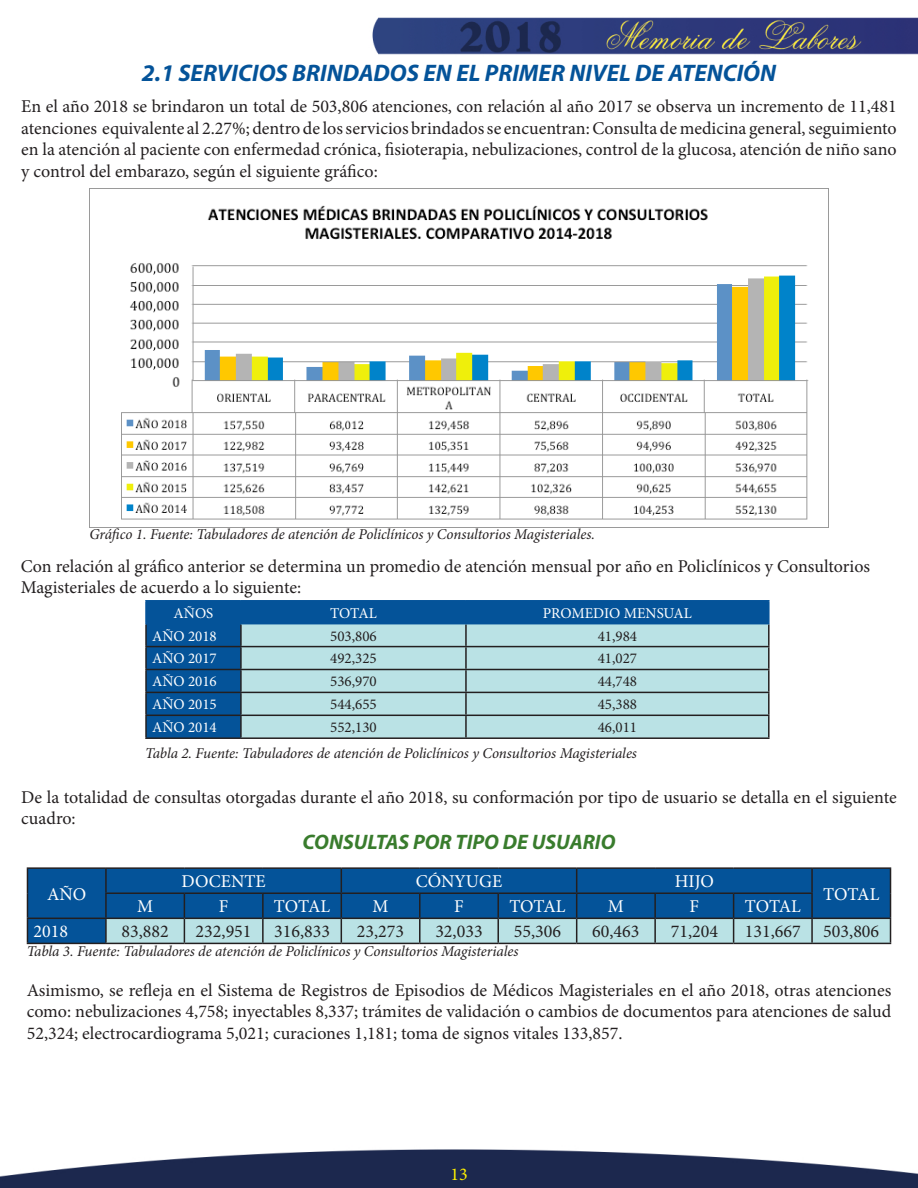
<style>
.page{position:relative;width:918px;height:1188px;background:#fff}
.page>*{position:absolute;margin:0;border:0;box-sizing:border-box;transform-origin:0 0}
.t1{font:italic 700 24px "Myriad Pro";color:#045399}
.t2{font:italic 700 21px "Myriad Pro";color:#397c2d}
.t3{font:18px/21.6px "Minion Pro";color:#231f20;text-align:justify}
.t4{font:18px "Minion Pro";color:#fff}
.t5{font:18px "Minion Pro";color:#fff101}
.t6{font:italic 15px "Minion Pro";letter-spacing:-.01em;color:#231f20}
.t7{font:15px "Minion Pro";color:#231f20}
.t8{font:15px "Minion Pro";color:#fff}
</style>
<div class="page">
<img style="left:0;top:17px;width:918px;height:1171px">
<div style="left:147px;top:602px;width:621px;height:135px;background:#045399"></div>
<svg style="left:242px;top:624px;width:526px;height:113px;background:#b6dde1"></svg>
<hr style="left:145px;top:624px;width:2px;height:22px;background:#231f20">
<hr style="left:240px;top:624px;width:2px;height:22px;background:#231f20">
<hr style="left:465px;top:624px;width:2px;height:22px;background:#231f20">
<hr style="left:768px;top:624px;width:2px;height:22px;background:#231f20">
<hr style="left:145px;top:646px;width:96px;height:1px;background:#231f20">
<hr style="left:145px;top:647px;width:2px;height:22px;background:#231f20">
<hr style="left:241px;top:646px;width:225px;height:1px;background:#231f20">
<hr style="left:240px;top:647px;width:2px;height:22px;background:#231f20">
<hr style="left:466px;top:646px;width:304px;height:1px;background:#231f20">
<hr style="left:465px;top:647px;width:2px;height:22px;background:#231f20">
<hr style="left:768px;top:647px;width:2px;height:22px;background:#231f20">
<hr style="left:145px;top:669px;width:96px;height:1px;background:#231f20">
<hr style="left:145px;top:670px;width:2px;height:22px;background:#231f20">
<hr style="left:241px;top:669px;width:225px;height:1px;background:#231f20">
<hr style="left:240px;top:670px;width:2px;height:22px;background:#231f20">
<hr style="left:466px;top:669px;width:304px;height:1px;background:#231f20">
<hr style="left:465px;top:670px;width:2px;height:22px;background:#231f20">
<hr style="left:768px;top:670px;width:2px;height:22px;background:#231f20">
<hr style="left:145px;top:692px;width:96px;height:1px;background:#231f20">
<hr style="left:145px;top:693px;width:2px;height:22px;background:#231f20">
<hr style="left:241px;top:692px;width:225px;height:1px;background:#231f20">
<hr style="left:240px;top:693px;width:2px;height:22px;background:#231f20">
<hr style="left:466px;top:692px;width:304px;height:1px;background:#231f20">
<hr style="left:465px;top:693px;width:2px;height:22px;background:#231f20">
<hr style="left:768px;top:693px;width:2px;height:22px;background:#231f20">
<hr style="left:145px;top:715px;width:96px;height:1px;background:#231f20">
<hr style="left:145px;top:716px;width:2px;height:21px;background:#231f20">
<hr style="left:241px;top:715px;width:225px;height:1px;background:#231f20">
<hr style="left:240px;top:716px;width:2px;height:21px;background:#231f20">
<hr style="left:466px;top:715px;width:304px;height:1px;background:#231f20">
<hr style="left:465px;top:716px;width:2px;height:21px;background:#231f20">
<hr style="left:768px;top:716px;width:2px;height:21px;background:#231f20">
<hr style="left:145px;top:737px;width:96px;height:2px;background:#231f20">
<hr style="left:241px;top:737px;width:225px;height:2px;background:#231f20">
<hr style="left:466px;top:737px;width:304px;height:2px;background:#231f20">
<hr style="left:145px;top:600px;width:96px;height:2px;background:#045399">
<hr style="left:145px;top:602px;width:2px;height:21px;background:#045399">
<hr style="left:241px;top:600px;width:225px;height:2px;background:#045399">
<hr style="left:240px;top:602px;width:2px;height:21px;background:#045399">
<hr style="left:466px;top:600px;width:304px;height:2px;background:#045399">
<hr style="left:465px;top:602px;width:2px;height:21px;background:#045399">
<hr style="left:768px;top:602px;width:2px;height:21px;background:#045399">
<hr style="left:145px;top:623px;width:96px;height:1px;background:#045399">
<hr style="left:241px;top:623px;width:225px;height:1px;background:#045399">
<hr style="left:466px;top:623px;width:304px;height:1px;background:#045399">
<img style="left:90px;top:189px;width:738px;height:339px">
<div style="left:28px;top:869px;width:77px;height:74px;background:#045399"></div>
<hr style="left:27px;top:867px;width:79px;height:2px;background:#231f20">
<hr style="left:106px;top:867px;width:78px;height:2px;background:#231f20">
<hr style="left:105px;top:869px;width:2px;height:23px;background:#231f20">
<hr style="left:184px;top:867px;width:79px;height:2px;background:#231f20">
<hr style="left:263px;top:867px;width:78px;height:2px;background:#231f20">
<hr style="left:341px;top:867px;width:79px;height:2px;background:#231f20">
<hr style="left:420px;top:867px;width:78px;height:2px;background:#231f20">
<hr style="left:498px;top:867px;width:79px;height:2px;background:#231f20">
<hr style="left:577px;top:867px;width:78px;height:2px;background:#231f20">
<hr style="left:655px;top:867px;width:79px;height:2px;background:#231f20">
<hr style="left:734px;top:867px;width:78px;height:2px;background:#231f20">
<hr style="left:812px;top:867px;width:79px;height:2px;background:#231f20">
<hr style="left:105px;top:892px;width:79px;height:2px;background:#231f20">
<hr style="left:105px;top:894px;width:2px;height:24px;background:#231f20">
<hr style="left:27px;top:918px;width:79px;height:1px;background:#231f20">
<svg style="left:27px;top:869px;width:1px;height:74px"></svg>
<hr style="left:105px;top:919px;width:2px;height:24px;background:#231f20">
<svg style="left:106px;top:869px;width:785px;height:74px;background:#3e7ca9"></svg>
<hr style="left:27px;top:943px;width:79px;height:1px;background:#231f20">
<hr style="left:106px;top:943px;width:78px;height:1px;background:#231f20">
<hr style="left:184px;top:943px;width:79px;height:1px;background:#231f20">
<hr style="left:263px;top:943px;width:78px;height:1px;background:#231f20">
<hr style="left:341px;top:943px;width:79px;height:1px;background:#231f20">
<hr style="left:420px;top:943px;width:78px;height:1px;background:#231f20">
<hr style="left:498px;top:943px;width:79px;height:1px;background:#231f20">
<hr style="left:577px;top:943px;width:78px;height:1px;background:#231f20">
<hr style="left:655px;top:943px;width:79px;height:1px;background:#231f20">
<hr style="left:734px;top:943px;width:78px;height:1px;background:#231f20">
<hr style="left:812px;top:943px;width:79px;height:1px;background:#231f20">
<p class="t1" style="left:142px;top:57px;width:636px">2.1 SERVICIOS BRINDADOS EN EL PRIMER NIVEL DE ATENCIÓN</p>
<p class="t3" style="left:21px;top:95px;width:877px">En el año 2018 se brindaron un total de 503,806 atenciones, con relación al año 2017 se observa un incremento de 11,481 atenciones equivalente al 2.27%; dentro de los servicios brindados se encuentran: Consulta de medicina general, seguimiento en la atención al paciente con enfermedad crónica, fisioterapia, nebulizaciones, control de la glucosa, atención de niño sano y control del embarazo, según el siguiente gráfico:</p>
<p class="t6" style="left:90px;top:524px;width:507px">Gráfico 1. Fuente: Tabuladores de atención de Policlínicos y Consultorios Magisteriales.</p>
<p class="t3" style="left:21px;top:555px;width:851px">Con relación al gráfico anterior se determina un promedio de atención mensual por año en Policlínicos y Consultorios<br>Magisteriales de acuerdo a lo siguiente:</p>
<p class="t8" style="left:174px;top:603px;width:41px">AÑOS</p>
<p class="t8" style="left:330px;top:603px;width:48px">TOTAL</p>
<p class="t8" style="left:543px;top:603px;width:151px">PROMEDIO MENSUAL</p>
<p class="t8" style="left:152px;top:626px;width:66px">AÑO 2018</p>
<p class="t7" style="left:330px;top:626px;width:48px">503,806</p>
<p class="t7" style="left:598px;top:626px;width:41px">41,984</p>
<p class="t8" style="left:152px;top:649px;width:66px">AÑO 2017</p>
<p class="t7" style="left:330px;top:649px;width:48px">492,325</p>
<p class="t7" style="left:598px;top:649px;width:41px">41,027</p>
<p class="t8" style="left:152px;top:672px;width:66px">AÑO 2016</p>
<p class="t7" style="left:330px;top:672px;width:48px">536,970</p>
<p class="t7" style="left:598px;top:672px;width:41px">44,748</p>
<p class="t8" style="left:152px;top:694px;width:66px">AÑO 2015</p>
<p class="t7" style="left:330px;top:694px;width:48px">544,655</p>
<p class="t7" style="left:598px;top:694px;width:41px">45,388</p>
<p class="t8" style="left:152px;top:717px;width:66px">AÑO 2014</p>
<p class="t7" style="left:330px;top:717px;width:48px">552,130</p>
<p class="t7" style="left:598px;top:717px;width:41px">46,011</p>
<p class="t6" style="left:145px;top:743px;width:493px">Tabla 2. Fuente: Tabuladores de atención de Policlínicos y Consultorios Magisteriales</p>
<p class="t3" style="left:21px;top:786px;width:877px">De la totalidad de consultas otorgadas durante el año 2018, su conformación por tipo de usuario se detalla en el siguiente cuadro:</p>
<p class="t2" style="left:303px;top:829px;width:314px">CONSULTAS POR TIPO DE USUARIO</p>
<p class="t4" style="left:47px;top:882px;width:41px">AÑO</p>
<p class="t4" style="left:182px;top:869px;width:86px">DOCENTE</p>
<p class="t4" style="left:416px;top:869px;width:88px">CÓNYUGE</p>
<p class="t4" style="left:675px;top:869px;width:41px">HIJO</p>
<p class="t4" style="left:137px;top:895px;width:18px">M</p>
<p class="t4" style="left:219px;top:895px;width:11px">F</p>
<p class="t4" style="left:274px;top:895px;width:58px">TOTAL</p>
<p class="t4" style="left:373px;top:895px;width:18px">M</p>
<p class="t4" style="left:454px;top:895px;width:11px">F</p>
<p class="t4" style="left:509px;top:895px;width:58px">TOTAL</p>
<p class="t4" style="left:608px;top:895px;width:18px">M</p>
<p class="t4" style="left:690px;top:895px;width:11px">F</p>
<p class="t4" style="left:745px;top:895px;width:58px">TOTAL</p>
<p class="t4" style="left:823px;top:882px;width:58px">TOTAL</p>
<p class="t4" style="left:33px;top:920px;width:36px">2018</p>
<p class="t3" style="left:122px;top:921px;width:49px">83,882</p>
<p class="t3" style="left:196px;top:921px;width:57px">232,951</p>
<p class="t3" style="left:274px;top:921px;width:57px">316,833</p>
<p class="t3" style="left:357px;top:921px;width:49px">23,273</p>
<p class="t3" style="left:435px;top:921px;width:49px">32,033</p>
<p class="t3" style="left:514px;top:921px;width:49px">55,306</p>
<p class="t3" style="left:592px;top:921px;width:49px">60,463</p>
<p class="t3" style="left:671px;top:921px;width:49px">71,204</p>
<p class="t3" style="left:745px;top:921px;width:57px">131,667</p>
<p class="t3" style="left:823px;top:921px;width:57px">503,806</p>
<p class="t6" style="left:27px;top:941px;width:493px">Tabla 3. Fuente: Tabuladores de atención de Policlínicos y Consultorios Magisteriales</p>
<p class="t3" style="left:27px;top:979px;width:866px">Asimismo, se refleja en el Sistema de Registros de Episodios de Médicos Magisteriales en el año 2018, otras atenciones como: nebulizaciones 4,758; inyectables 8,337; trámites de validación o cambios de documentos para atenciones de salud 52,324; electrocardiograma 5,021; curaciones 1,181; toma de signos vitales 133,857.</p>
<p class="t5" style="left:450px;top:1162px;width:19px">13</p>
</div>
